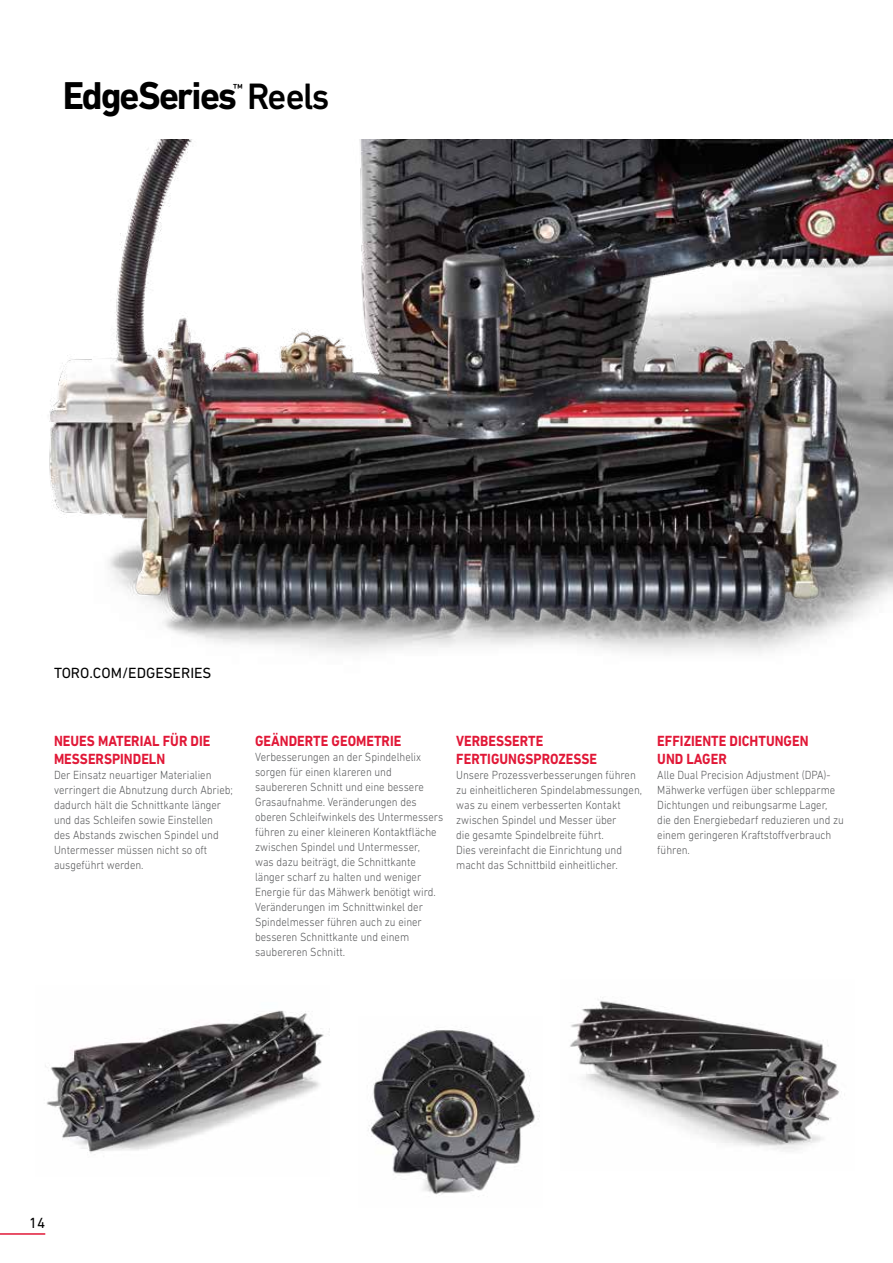
<style>
.page{position:relative;width:893px;height:1263px;background:#fff}
.page>*{position:absolute;margin:0;border:0;box-sizing:border-box;transform-origin:0 0}
.t1{font:700 39.45px "DIN Next LT Pro";letter-spacing:-.04em;color:#000;scale:.96 1}
.t2{font:700 15px/18px "DIN Next LT Pro";color:#e11837;scale:.9 1}
.t3{font:15px "DIN Next LT Pro";color:#000}
.t4{font:300 12px/15px "DIN Next LT Pro";color:#58595b;scale:.9 1}
.t5{font:500 11.85px "DIN Next LT Pro";color:#000}
.s1{font-weight:500;font-size:37.35px}
</style>
<div class="page">
<hr style="left:0;top:1233px;width:45px;height:2px;background:#e11837">
<img style="left:49px;top:140px;width:844px;height:514px">
<img style="left:45px;top:1010px;width:279px;height:143px">
<img style="left:368px;top:1030px;width:172px;height:165px">
<img style="left:570px;top:999px;width:270px;height:152px">
<h1 class="t1" style="left:63px;top:73px;width:280px">EdgeSeries <span class="s1">Reels</span></h1>
<p class="t5" style="left:233px;top:81px;width:12px">™</p>
<p class="t3" style="left:54px;top:664px;width:159px">TORO.COM/EDGESERIES</p>
<p class="t2" style="left:54px;top:731px;width:175px">NEUES MATERIAL FÜR DIE<br>MESSERSPINDELN</p>
<p class="t4" style="left:54px;top:767px;width:200px">Der Einsatz neuartiger Materialien verringert die Abnutzung durch Abrieb; dadurch hält die Schnittkante länger und das Schleifen sowie Einstellen<br>des Abstands zwischen Spindel und Untermesser müssen nicht so oft ausgeführt werden.</p>
<p class="t2" style="left:255px;top:731px;width:164px">GEÄNDERTE GEOMETRIE</p>
<p class="t4" style="left:255px;top:749px;width:211px">Verbesserungen an der Spindelhelix sorgen für einen klareren und saubereren Schnitt und eine bessere Grasaufnahme. Veränderungen des oberen Schleifwinkels des Untermessers führen zu einer kleineren Kontaktfläche zwischen Spindel und Untermesser,<br>was dazu beiträgt, die Schnittkante länger scharf zu halten und weniger Energie für das Mähwerk benötigt wird.<br>Veränderungen im Schnittwinkel der Spindelmesser führen auch zu einer besseren Schnittkante und einem saubereren Schnitt.</p>
<p class="t2" style="left:456px;top:731px;width:158px">VERBESSERTE<br>FERTIGUNGSPROZESSE</p>
<p class="t4" style="left:456px;top:767px;width:208px">Unsere Prozessverbesserungen führen zu einheitlicheren Spindelabmessungen, was zu einem verbesserten Kontakt zwischen Spindel und Messer über<br>die gesamte Spindelbreite führt.<br>Dies vereinfacht die Einrichtung und macht das Schnittbild einheitlicher.</p>
<p class="t2" style="left:657px;top:731px;width:170px">EFFIZIENTE DICHTUNGEN<br>UND LAGER</p>
<p class="t4" style="left:657px;top:767px;width:209px">Alle Dual Precision Adjustment (DPA)- Mähwerke verfügen über schlepparme Dichtungen und reibungsarme Lager, die den Energiebedarf reduzieren und zu einem geringeren Kraftstoffverbrauch führen.</p>
<p class="t3" style="left:29px;top:1215px;width:18px">14</p>
</div>
